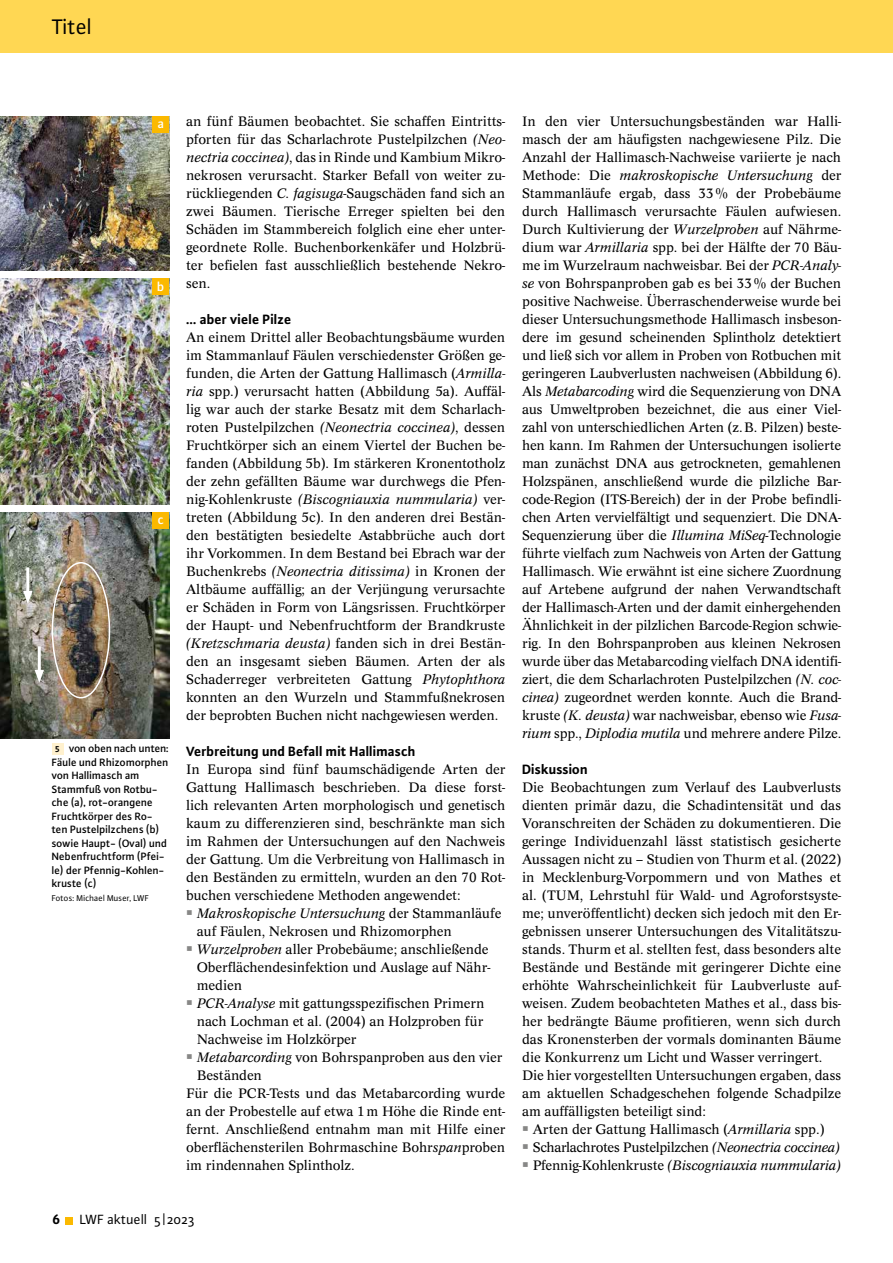
<style>
.page{position:relative;width:893px;height:1263px;background:#fff}
.page>*{position:absolute;margin:0;border:0;box-sizing:border-box;transform-origin:0 0}
.t1{font:22.5px "Plus Sans Pro";letter-spacing:-.005em;color:#000}
.t2{font:14.25px/18px "Concept Pro";letter-spacing:-.005em;color:#000;text-align:justify}
.t3{font:700 14.25px "Plus Sans Pro";color:#000}
.t4{font:italic 14.25px "Concept Pro";color:#000}
.t5{font:14.25px "Plus Sans Pro";color:#000}
.t6{font:500 13.5px "Plus Sans Pro";color:#fff}
.t7{font:500 11.25px/13.5px "Plus Sans Pro";color:#000}
.t8{font:9px "Plus Sans Pro";color:#000}
.s1{font-weight:700;font-size:9px}
.s2{font-style:italic}
.s3{font-style:normal}
</style>
<div class="page">
<div style="left:0;top:0;width:893px;height:53px;background:#ffd753"></div>
<img style="left:0;top:116px;width:169px;height:154px">
<div style="left:52px;top:743px;width:11px;height:11px;background:#fff1ce"></div>
<img style="left:0;top:278px;width:169px;height:226px">
<img style="left:0;top:512px;width:169px;height:226px">
<div style="left:65px;top:1217px;width:8px;height:7px;background:#fbb900"></div>
<hr style="left:26px;top:567px;width:3px;height:28px;background:#fff">
<svg style="left:23px;top:591px;width:10px;height:13px"></svg>
<hr style="left:38px;top:646px;width:3px;height:28px;background:#fff">
<svg style="left:35px;top:670px;width:9px;height:13px"></svg>
<div style="left:52px;top:562px;width:58px;height:136px;border:2px solid #fff;border-radius:50%"></div>
<div style="left:153px;top:512px;width:16px;height:17px;background:#fbb900"></div>
<div style="left:153px;top:116px;width:16px;height:17px;background:#fbb900"></div>
<div style="left:153px;top:278px;width:16px;height:17px;background:#fbb900"></div>
<h1 class="t1" style="left:52px;top:12px;width:42px">Titel</h1>
<p class="t6" style="left:158px;top:114px;width:8px">a</p>
<p class="t6" style="left:157px;top:277px;width:9px">b</p>
<p class="t6" style="left:158px;top:510px;width:8px">c</p>
<p class="t7" style="left:52px;top:741px;width:119px;text-indent:4px"><span class="s1">5</span> von oben nach unten:<br>Fäule und Rhizomorphen von Hallimasch am<br>Stammfuß von Rotbu&shy;che (a), rot-orangene<br>Fruchtkörper des Ro&shy;ten Pustelpilzchens (b) sowie Haupt- (Oval) und<br>Nebenfruchtform (Pfei&shy;le) der Pfennig-Kohlen&shy;kruste (c)</p>
<p class="t8" style="left:52px;top:892px;width:99px">Fotos: Michael Muser, LWF</p>
<p class="t2" style="left:186px;top:112px;width:321px">an fünf Bäumen beobachtet. Sie schaffen Eintritts&shy;pforten für das Scharlachrote Pustelpilzchen <span class="s2">(Neo&shy;nectria coccinea)</span>, das in Rinde und Kambium Mikro&shy;nekrosen verursacht. Starker Befall von weiter zu&shy;rückliegenden <span class="s2">C. fagisuga</span>-Saugschäden fand sich an zwei Bäumen. Tierische Erreger spielten bei den Schäden im Stammbereich folglich eine eher unter&shy;geordnete Rolle. Buchenborkenkäfer und Holzbrü&shy;ter befielen fast ausschließlich bestehende Nekro&shy;sen.</p>
<p class="t3" style="left:186px;top:309px;width:107px">… aber viele Pilze</p>
<p class="t2" style="left:186px;top:328px;width:321px">An einem Drittel aller Beobachtungsbäume wurden im Stammanlauf Fäulen verschiedenster Größen ge&shy;funden, die Arten der Gattung Hallimasch (<span class="s2">Armilla&shy;ria</span> spp.) verursacht hatten (Abbildung 5a). Auffäl&shy;lig war auch der starke Besatz mit dem Scharlach&shy;roten Pustelpilzchen <span class="s2">(Neonectria coccinea)</span>, dessen Fruchtkörper sich an einem Viertel der Buchen be&shy;fanden (Abbildung 5b). Im stärkeren Kronentotholz der zehn gefällten Bäume war durchwegs die Pfen&shy;nig-Kohlenkruste <span class="s2">(Biscogniauxia nummularia)</span> ver&shy;treten (Abbildung 5c). In den anderen drei Bestän&shy;den bestätigten besiedelte Astabbrüche auch dort ihr Vorkommen. In dem Bestand bei Ebrach war der Buchenkrebs <span class="s2">(Neonectria ditissima)</span> in Kronen der Altbäume auffällig; an der Verjüngung verursachte er Schäden in Form von Längsrissen. Fruchtkörper der Haupt- und Nebenfruchtform der Brandkruste <span class="s2">(Kretzschmaria deusta)</span> fanden sich in drei Bestän&shy;den an insgesamt sieben Bäumen. Arten der als Schaderreger verbreiteten Gattung <span class="s2">Phytophthora </span>konnten an den Wurzeln und Stammfußnekrosen der beprobten Buchen nicht nachgewiesen werden.</p>
<p class="t3" style="left:186px;top:740px;width:231px">Verbreitung und Befall mit Hallimasch</p>
<p class="t2" style="left:186px;top:760px;width:321px">In Europa sind fünf baumschädigende Arten der Gattung Hallimasch beschrieben. Da diese forst&shy;lich relevanten Arten morphologisch und genetisch kaum zu differenzieren sind, beschränkte man sich im Rahmen der Untersuchungen auf den Nachweis der Gattung. Um die Verbreitung von Hallimasch in den Beständen zu ermitteln, wurden an den 70 Rot&shy;buchen verschiedene Methoden angewendet:</p>
<p class="t4" style="left:197px;top:905px;width:306px">Makroskopische Untersuchung <span class="s3">der Stammanläufe</span></p>
<p class="t2" style="left:197px;top:922px;width:256px">auf Fäulen, Nekrosen und Rhizomorphen</p>
<p class="t2" style="left:197px;top:940px;width:293px"><span class="s2">Wurzelproben</span> aller Probebäume; anschließende</p>
<p class="t2" style="left:197px;top:958px;width:295px">Oberflächendesinfektion und Auslage auf Nähr-</p>
<p class="t2" style="left:197px;top:976px;width:47px">medien</p>
<p class="t2" style="left:197px;top:994px;width:289px"><span class="s2">PCR-Analyse</span> mit gattungsspezifischen Primern</p>
<p class="t2" style="left:197px;top:1012px;width:288px">nach Lochman et al. (2004) an Holzproben für</p>
<p class="t2" style="left:197px;top:1030px;width:161px">Nachweise im Holzkörper</p>
<p class="t2" style="left:197px;top:1048px;width:307px"><span class="s2">Metabarcording</span> von Bohrspanproben aus den vier</p>
<p class="t2" style="left:197px;top:1066px;width:67px">Beständen</p>
<p class="t2" style="left:186px;top:1084px;width:321px">Für die PCR-Tests und das Metabarcording wurde</p>
<p class="t2" style="left:186px;top:1102px;width:321px">an der Probestelle auf etwa 1m Höhe die Rinde ent-</p>
<p class="t2" style="left:186px;top:1120px;width:321px">fernt. Anschließend entnahm man mit Hilfe einer</p>
<p class="t2" style="left:186px;top:1138px;width:321px">oberflächensterilen Bohrmaschine Bohr<span class="s2">span</span>proben</p>
<p class="t2" style="left:186px;top:1156px;width:170px">im rindennahen Splintholz.</p>
<p class="t3" style="left:52px;top:1209px;width:9px">6</p>
<p class="t5" style="left:80px;top:1210px;width:116px">LWF aktuell 5 |2023</p>
<p class="t2" style="left:522px;top:112px;width:321px">In den vier Untersuchungsbeständen war Halli&shy;masch der am häufigsten nachgewiesene Pilz. Die Anzahl der Hallimasch-Nachweise variierte je nach Methode: Die <span class="s2">makroskopische Untersuchung</span> der Stammanläufe ergab, dass 33% der Probebäume durch Hallimasch verursachte Fäulen aufwiesen.<br>Durch Kultivierung der <span class="s2">Wurzelproben</span> auf Nährme&shy;dium war <span class="s2">Armillaria</span> spp. bei der Hälfte der 70 Bäu&shy;me im Wurzelraum nachweisbar. Bei der <span class="s2">PCR-Analy&shy;se</span> von Bohrspanproben gab es bei 33% der Buchen positive Nachweise. Überraschenderweise wurde bei dieser Untersuchungsmethode Hallimasch insbeson&shy;dere im gesund scheinenden Splintholz detektiert und ließ sich vor allem in Proben von Rotbuchen mit geringeren Laubverlusten nachweisen (Abbildung 6).<br>Als <span class="s2">Metabarcoding</span> wird die Sequenzierung von DNA aus Umweltproben bezeichnet, die aus einer Viel&shy;zahl von unterschiedlichen Arten (z.B. Pilzen) beste&shy;hen kann. Im Rahmen der Untersuchungen isolierte man zunächst DNA aus getrockneten, gemahlenen Holzspänen, anschließend wurde die pilzliche Bar&shy;code-Region (ITS-Bereich) der in der Probe befindli&shy;chen Arten vervielfältigt und sequenziert. Die DNA-Sequenzierung über die <span class="s2">Illumina MiSeq</span>-Technologie führte vielfach zum Nachweis von Arten der Gattung Hallimasch. Wie erwähnt ist eine sichere Zuordnung auf Artebene aufgrund der nahen Verwandtschaft der Hallimasch-Arten und der damit einhergehenden Ähnlichkeit in der pilzlichen Barcode-Region schwie&shy;rig. In den Bohrspanproben aus kleinen Nekrosen wurde über das Metabarcoding vielfach DNA identifi&shy;ziert, die dem Scharlachroten Pustelpilzchen <span class="s2">(N. coc&shy;cinea)</span> zugeordnet werden konnte. Auch die Brand&shy;kruste <span class="s2">(K. deusta)</span> war nachweisbar, ebenso wie <span class="s2">Fusa&shy;rium</span> spp., <span class="s2">Diplodia mutila</span> und mehrere andere Pilze.</p>
<p class="t3" style="left:522px;top:758px;width:67px">Diskussion</p>
<p class="t2" style="left:522px;top:778px;width:321px;text-align:left">Die Beobachtungen zum Verlauf des Laubverlusts dienten primär dazu, die Schadintensität und das Voranschreiten der Schäden zu dokumentieren. Die geringe Individuenzahl lässt statistisch gesicherte Aussagen nicht zu – Studien von Thurm et al. (2022) in Mecklenburg-Vorpommern und von Mathes et al. (TUM, Lehrstuhl für Wald- und Agroforstsyste&shy;me; unveröffentlicht) decken sich jedoch mit den Er&shy;gebnissen unserer Untersuchungen des Vitalitätszu&shy;stands. Thurm et al. stellten fest, dass besonders alte Bestände und Bestände mit geringerer Dichte eine erhöhte Wahrscheinlichkeit für Laubverluste auf&shy;weisen. Zudem beobachteten Mathes et al., dass bis&shy;her bedrängte Bäume profitieren, wenn sich durch das Kronensterben der vormals dominanten Bäume die Konkurrenz um Licht und Wasser verringert.<br>Die hier vorgestellten Untersuchungen ergaben, dass am aktuellen Schadgeschehen folgende Schadpilze am auffälligsten beteiligt sind:</p>
<p class="t2" style="left:533px;top:1120px;width:310px;text-align:left">Arten der Gattung Hallimasch (<span class="s2">Armillaria</span> spp.)<br>Scharlachrotes Pustelpilzchen <span class="s2">(Neonectria coccinea)<br></span>Pfennig-Kohlenkruste <span class="s2">(Biscogniauxia nummularia)</span></p>
</div>
